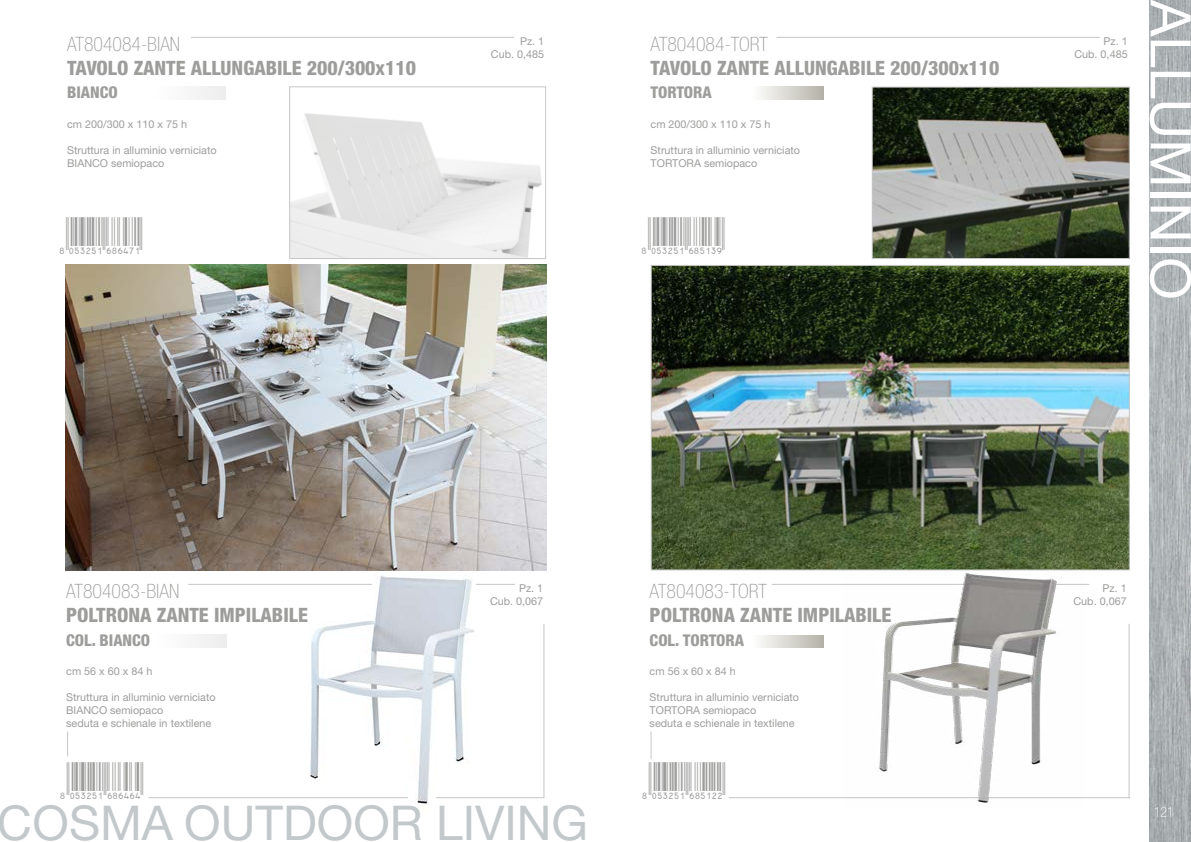
<style>
.page{position:relative;width:1191px;height:842px;background:#fff}
.page>*{position:absolute;margin:0;border:0;box-sizing:border-box;transform-origin:0 0}
.t1{font:56px "Helvetica Neue LT Std";color:#fff}
.t2{font:48px "Helvetica Neue LT Std";color:#c3c8cb}
.t3{font:800 condensed 19.8px "Helvetica Neue LT Std";color:#9d9d9c}
.t4{font:100 condensed 19.8px "Helvetica Neue LT Std";color:#9d9d9c}
.t5{font:800 condensed 16.2px "Helvetica Neue LT Std";color:#9d9d9c}
.t6{font:100 condensed 14px "Helvetica Neue LT Std";color:#fff}
.t7{font:10.8px/13.1px "Helvetica Neue LT Std";color:#9d9d9c}
</style>
<div class="page">
<img style="left:260px;top:570px;width:257px;height:235px">
<hr style="left:188px;top:584px;width:184px;height:1px;background:#c6c6c6">
<hr style="left:148px;top:797px;width:260px;height:1px;background:#c6c6c6">
<hr style="left:543px;top:624px;width:1px;height:174px;background:#c6c6c6">
<hr style="left:191px;top:37px;width:323px;height:1px;background:#c6c6c6">
<img style="left:65px;top:264px;width:481px;height:306px">
<img style="left:291px;top:113px;width:251px;height:144px">
<div style="left:289px;top:87px;width:257px;height:172px;border:1px solid #c6c6c6"></div>
<div style="left:153px;top:87px;width:72px;height:12px;background:#f6f6f6"></div>
<div style="left:154px;top:634px;width:73px;height:13px;background:#f6f6f6"></div>
<hr style="left:476px;top:584px;width:39px;height:1px;background:#c6c6c6">
<hr style="left:436px;top:797px;width:108px;height:1px;background:#c6c6c6">
<img style="left:653px;top:267px;width:474px;height:301px">
<hr style="left:771px;top:584px;width:318px;height:1px;background:#c6c6c6">
<hr style="left:729px;top:797px;width:401px;height:1px;background:#c6c6c6">
<hr style="left:1128px;top:624px;width:1px;height:174px;background:#c6c6c6">
<img style="left:874px;top:89px;width:253px;height:168px">
<div style="left:872px;top:87px;width:257px;height:172px;border:1px solid #c6c6c6"></div>
<hr style="left:776px;top:37px;width:323px;height:1px;background:#c6c6c6">
<svg style="left:760px;top:87px;width:63px;height:12px"></svg>
<svg style="left:760px;top:635px;width:63px;height:13px"></svg>
<img style="left:843px;top:564px;width:242px;height:239px">
<img style="left:1149px;top:0;width:42px;height:842px">
<svg style="left:67px;top:731px;width:1px;height:26px"></svg>
<svg style="left:650px;top:731px;width:2px;height:28px"></svg>
<h3 class="t4" style="left:67px;top:33px;width:115px">AT804084-BIAN</h3>
<h3 class="t3" style="left:67px;top:55px;width:350px">TAVOLO ZANTE ALLUNGABILE 200/300x110</h3>
<h3 class="t5" style="left:67px;top:82px;width:52px">BIANCO</h3>
<p class="t7" style="left:67px;top:117px;width:121px">cm 200/300 x 110 x 75 h</p>
<p class="t7" style="left:67px;top:143px;width:151px">Struttura in alluminio verniciato<br>BIANCO semiopaco</p>
<p class="t7" style="left:491px;top:35px;width:55px;text-align:right">Pz. 1<br>Cub. 0,485</p>
<h3 class="t4" style="left:650px;top:33px;width:119px">AT804084-TORT</h3>
<h3 class="t3" style="left:650px;top:55px;width:350px">TAVOLO ZANTE ALLUNGABILE 200/300x110</h3>
<h3 class="t5" style="left:650px;top:82px;width:63px">TORTORA</h3>
<p class="t7" style="left:650px;top:117px;width:121px">cm 200/300 x 110 x 75 h</p>
<p class="t7" style="left:650px;top:143px;width:151px">Struttura in alluminio verniciato<br>TORTORA semiopaco</p>
<p class="t7" style="left:1074px;top:35px;width:55px;text-align:right">Pz. 1<br>Cub. 0,485</p>
<h1 class="t1" style="left:1204px;top:0;width:301px;rotate:90deg">ALLUMINIO</h1>
<h3 class="t4" style="left:66px;top:580px;width:115px">AT804083-BIAN</h3>
<h3 class="t3" style="left:66px;top:602px;width:243px">POLTRONA ZANTE IMPILABILE</h3>
<p class="t7" style="left:490px;top:582px;width:55px;text-align:right">Pz. 1<br>Cub. 0,067</p>
<h3 class="t4" style="left:649px;top:580px;width:119px">AT804083-TORT</h3>
<h3 class="t3" style="left:649px;top:602px;width:243px">POLTRONA ZANTE IMPILABILE</h3>
<p class="t7" style="left:1073px;top:582px;width:55px;text-align:right">Pz. 1<br>Cub. 0,067</p>
<h3 class="t5" style="left:66px;top:630px;width:86px">COL. BIANCO</h3>
<h3 class="t5" style="left:649px;top:630px;width:96px">COL. TORTORA</h3>
<p class="t7" style="left:66px;top:664px;width:88px">cm 56 x 60 x 84 h</p>
<p class="t7" style="left:66px;top:690px;width:151px">Struttura in alluminio verniciato<br>BIANCO semiopaco<br>seduta e schienale in textilene</p>
<p class="t7" style="left:649px;top:664px;width:88px">cm 56 x 60 x 84 h</p>
<p class="t7" style="left:649px;top:690px;width:151px">Struttura in alluminio verniciato<br>TORTORA semiopaco<br>seduta e schienale in textilene</p>
<h2 class="t2" style="left:-2px;top:794px;width:592px">COSMA OUTDOOR LIVING</h2>
<p class="t6" style="left:1153px;top:805px;width:22px">121</p>
</div>
